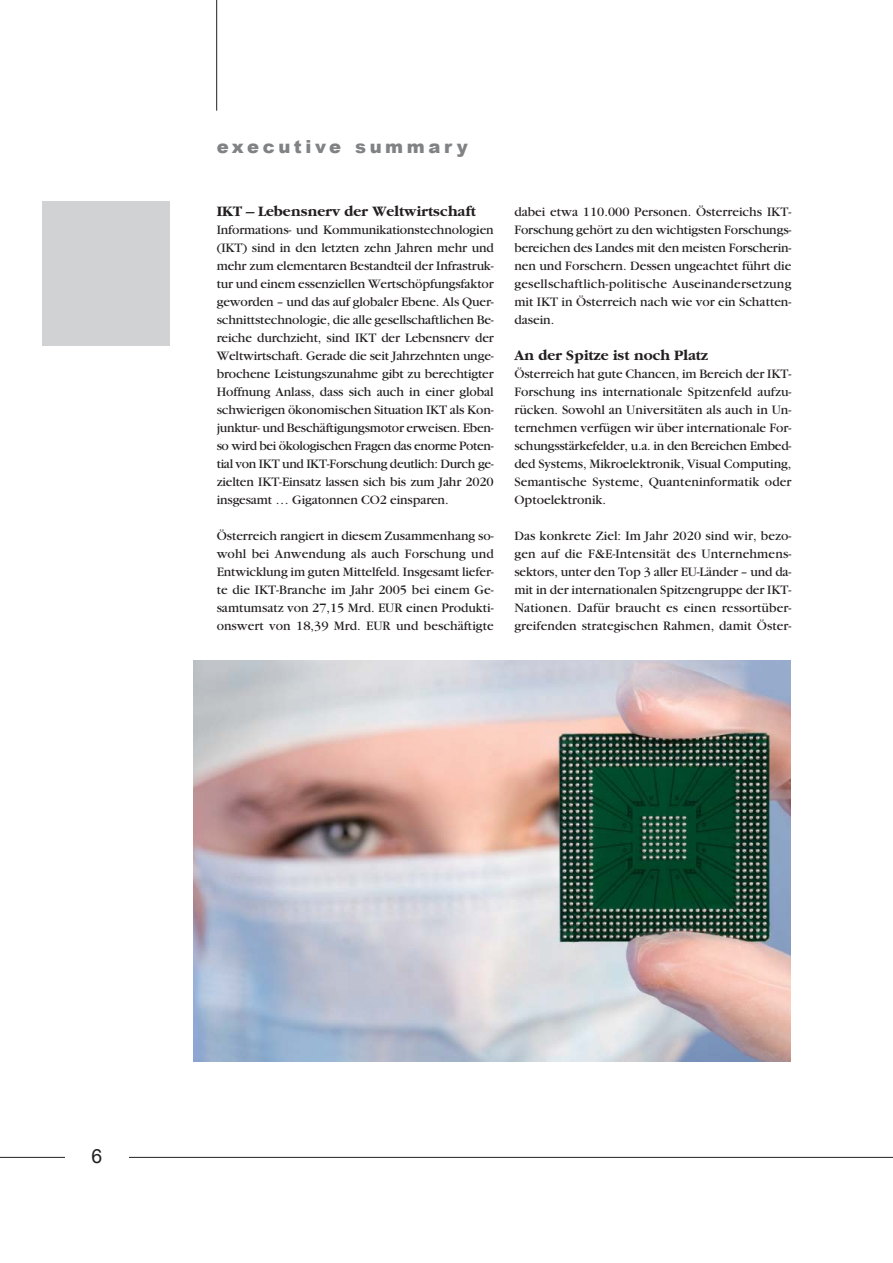
<style>
.page{position:relative;width:893px;height:1263px;background:#fff}
.page>*{position:absolute;margin:0;border:0;box-sizing:border-box;transform-origin:0 0}
.t1{font:19.5px "Arial";color:#231f20}
.t2{font:900 18px "Arial";letter-spacing:.2em;color:#808284}
.t3{font:700 15px "Euro Garamond";color:#231f20}
.t4{font:13.5px/18px "Euro Garamond";color:#231f20;text-align:justify}
</style>
<div class="page">
<hr style="left:0;top:1157px;width:893px;height:1px;background:#231f20">
<div style="left:65px;top:1148px;width:63px;height:49px;background:#fff"></div>
<div style="left:42px;top:201px;width:128px;height:145px;background:#d1d2d4"></div>
<hr style="left:216px;top:0;width:1px;height:111px;background:#231f20">
<img style="left:193px;top:661px;width:598px;height:401px">
<h2 class="t2" style="left:217px;top:133px;width:253px">executive summary</h2>
<p class="t3" style="left:217px;top:205px;width:261px">IKT – Lebensnerv der Weltwirtschaft</p>
<p class="t4" style="left:217px;top:222px;width:279px">Informations- und Kommunikationstechnologien (IKT) sind in den letzten zehn Jahren mehr und mehr zum elementaren Bestandteil der Infrastruk&shy;tur und einem essenziellen Wertschöpfungsfaktor geworden – und das auf globaler Ebene. Als Quer&shy;schnittstechnologie, die alle gesellschaftlichen Be&shy;reiche durchzieht, sind IKT der Lebensnerv der Weltwirtschaft. Gerade die seit Jahrzehnten unge&shy;brochene Leistungszunahme gibt zu berechtigter Hoffnung Anlass, dass sich auch in einer global schwierigen ökonomischen Situation IKT als Kon&shy;junktur- und Beschäftigungsmotor erweisen. Eben&shy;so wird bei ökologischen Fragen das enorme Poten&shy;tial von IKT und IKT-Forschung deutlich: Durch ge&shy;zielten IKT-Einsatz lassen sich bis zum Jahr 2020 insgesamt … Gigatonnen CO2 einsparen.</p>
<p class="t4" style="left:217px;top:528px;width:279px">Österreich rangiert in diesem Zusammenhang so&shy;wohl bei Anwendung als auch Forschung und Entwicklung im guten Mittelfeld. Insgesamt liefer&shy;te die IKT-Branche im Jahr 2005 bei einem Ge&shy;samtumsatz von 27,15 Mrd. EUR einen Produkti&shy;onswert von 18,39 Mrd. EUR und beschäftigte</p>
<p class="t4" style="left:514px;top:204px;width:279px">dabei etwa 110.000 Personen. Österreichs IKT-Forschung gehört zu den wichtigsten Forschungs&shy;bereichen des Landes mit den meisten Forscherin&shy;nen und Forschern. Dessen ungeachtet führt die gesellschaftlich-politische Auseinandersetzung mit IKT in Österreich nach wie vor ein Schatten&shy;dasein.</p>
<p class="t3" style="left:514px;top:349px;width:195px">An der Spitze ist noch Platz</p>
<p class="t4" style="left:514px;top:366px;width:279px">Österreich hat gute Chancen, im Bereich der IKT-Forschung ins internationale Spitzenfeld aufzu&shy;rücken. Sowohl an Universitäten als auch in Un&shy;ternehmen verfügen wir über internationale For&shy;schungsstärkefelder, u.a. in den Bereichen Embed&shy;ded Systems, Mikroelektronik, Visual Computing, Semantische Systeme, Quanteninformatik oder Optoelektronik.</p>
<p class="t4" style="left:514px;top:528px;width:279px">Das konkrete Ziel: Im Jahr 2020 sind wir, bezo&shy;gen auf die F&amp;E-Intensität des Unternehmens&shy;sektors, unter den Top 3 aller EU-Länder – und da&shy;mit in der internationalen Spitzengruppe der IKT-Nationen. Dafür braucht es einen ressortüber&shy;greifenden strategischen Rahmen, damit Öster-</p>
<h1 class="t1" style="left:91px;top:1146px;width:12px">6</h1>
</div>
